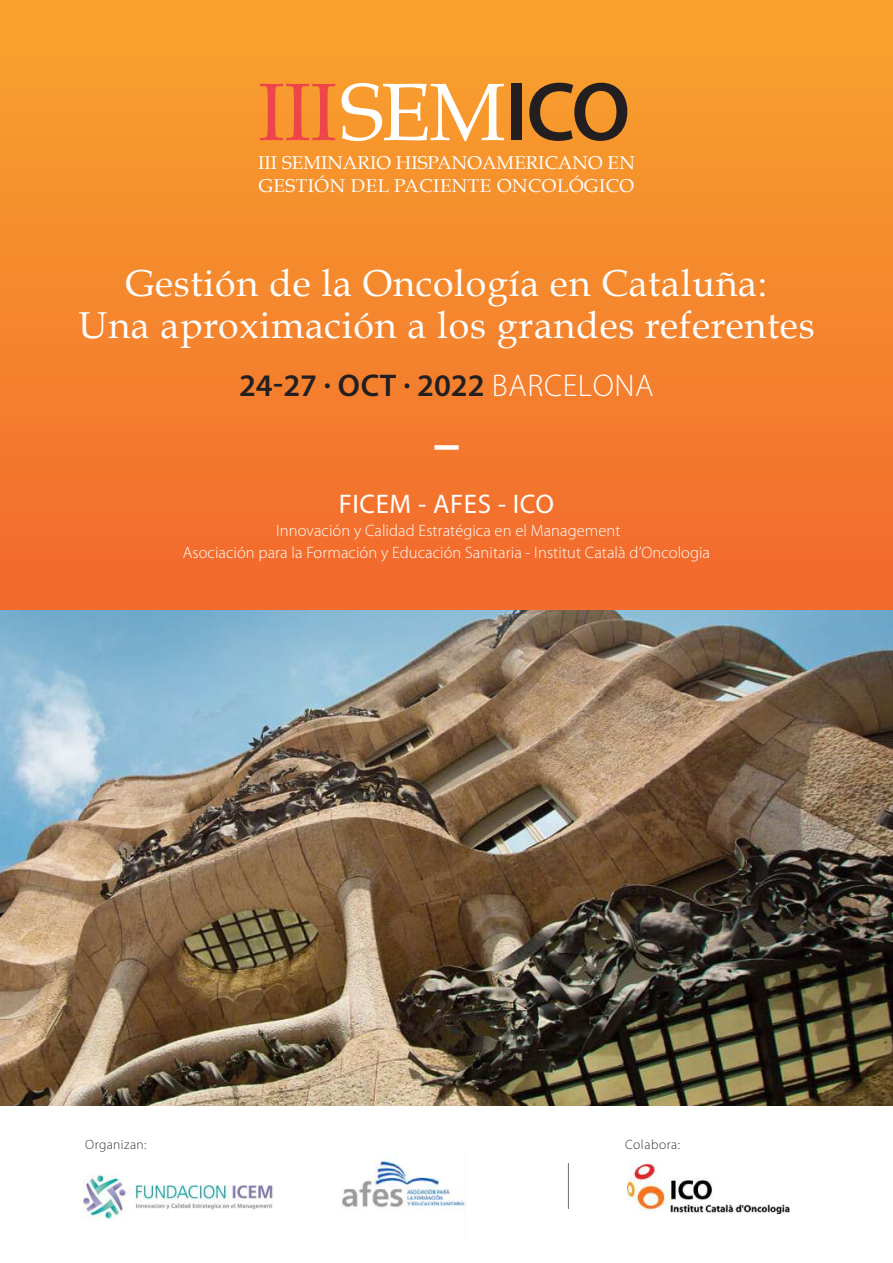
<style>
.page{position:relative;width:893px;height:1263px;background:#fff}
.page>*{position:absolute;margin:0;border:0;box-sizing:border-box;transform-origin:0 0}
.t1{font:81.45px "Book Antiqua";letter-spacing:-.015em;color:#ee454a}
.t2{font:37.5px/42px "Book Antiqua";letter-spacing:.02em;color:#fff;text-align:center}
.t3{font:600 31.5px "Myriad Pro";color:#231f20}
.t4{font:27px "Myriad Pro";letter-spacing:.02em;color:#fff}
.t5{font:18.6px/22.5px "Book Antiqua";letter-spacing:.005em;color:#fff}
.t6{font:300 16.5px/22.5px "Myriad Pro";letter-spacing:.005em;color:#fff;text-align:center}
.t7{font:300 13.5px "Myriad Pro";letter-spacing:.035em;color:#363334}
.s1{color:#fff}
.s2{font-family:"Myriad Pro";font-weight:600;font-size:83.7px;color:#231f20}
.s3{font-weight:300;color:#fff}
</style>
<div class="page">
<div style="left:0;top:0;width:893px;height:612px;background:linear-gradient(to bottom,#f8a32d,#f2692e)"></div>
<img style="left:0;top:610px;width:893px;height:496px">
<img style="left:82px;top:1174px;width:191px;height:46px">
<img style="left:342px;top:1156px;width:124px;height:54px">
<img style="left:628px;top:1164px;width:162px;height:49px">
<hr style="left:568px;top:1163px;width:1px;height:46px;background:#6f7072">
<div style="left:434px;top:445px;width:25px;height:5px;background:#fff"></div>
<h1 class="t1" style="left:258px;top:62px;width:374px">III<span class="s1">SEM</span><span class="s2">ICO</span></h1>
<p class="t5" style="left:258px;top:152px;width:378px">III SEMINARIO HISPANOAMERICANO EN<br>GESTIÓN DEL PACIENTE ONCOLÓGICO</p>
<h2 class="t2" style="left:78px;top:262px;width:738px">Gestión de la Oncología en Cataluña:<br>Una aproximación a los grandes referentes</h2>
<h3 class="t3" style="left:239px;top:365px;width:416px">24-27 . OCT . 2022 <span class="s3">BARCELONA</span></h3>
<h3 class="t4" style="left:339px;top:487px;width:217px">FICEM - AFES - ICO</h3>
<p class="t6" style="left:183px;top:519px;width:529px">Innovación y Calidad Estratégica en el Management<br>Asociación para la Formación y Educación Sanitaria - Institut Català d’Oncologia</p>
<p class="t7" style="left:85px;top:1136px;width:63px">Organizan:</p>
<p class="t7" style="left:625px;top:1136px;width:57px">Colabora:</p>
</div>
